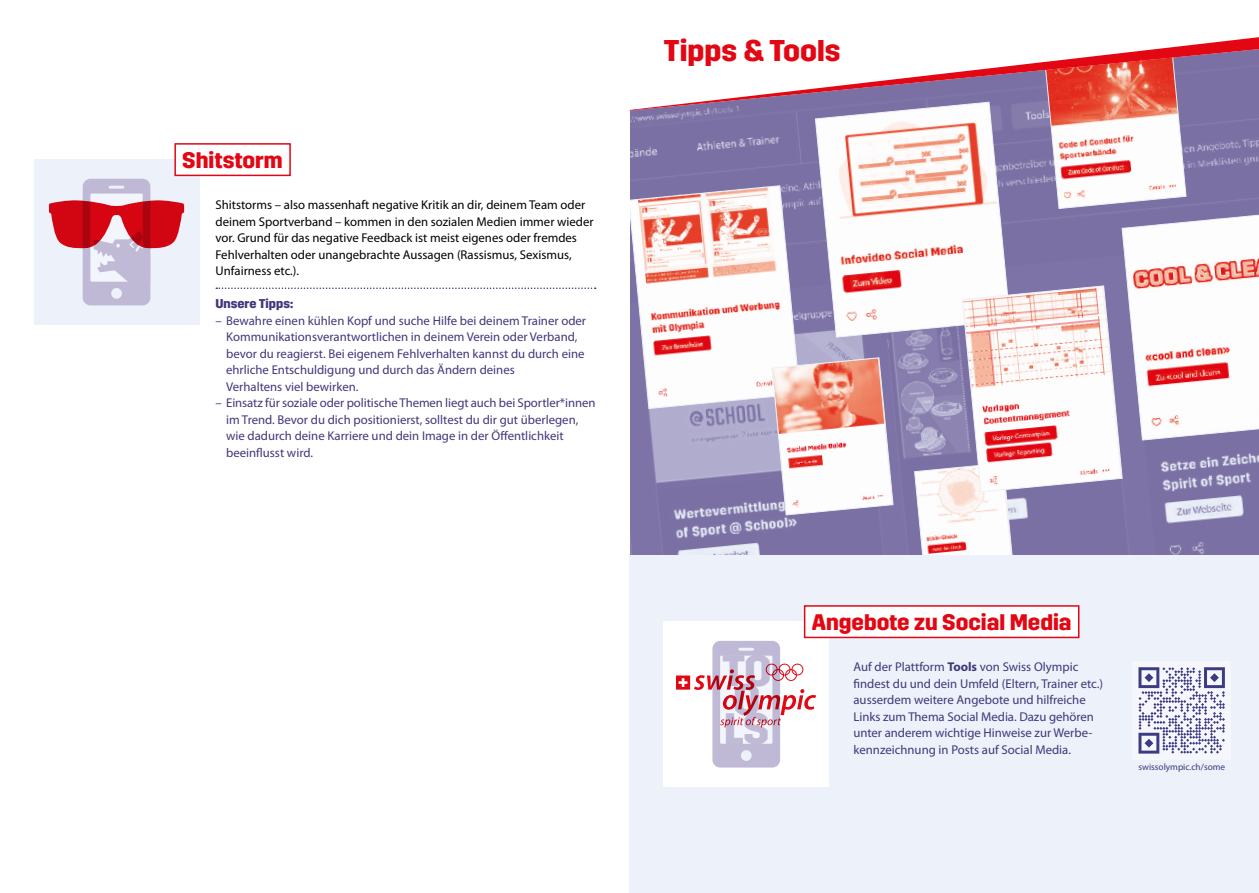
<style>
.page{position:relative;width:1259px;height:893px;background:#fff}
.page>*{position:absolute;margin:0;border:0;box-sizing:border-box;transform-origin:0 0}
.t1{font:700 43.95px "Trim";color:#c0bad6}
.t2{font:700 30px "Trim";color:#e30613}
.t3{font:700 22.5px "Trim";color:#e30613}
.t4{font:12.75px/16.5px "Myriad Pro";color:#41377a}
.t5{font:12.75px/16.5px "Myriad Pro";color:#000}
.t6{font:700 12.75px "Trim";color:#41377a}
.t7{font:9.3px "Myriad Pro";color:#41377a}
.s1{font-weight:700}
</style>
<div class="page">
<img style="left:630px;top:111px;width:284px;height:445px">
<div style="left:34px;top:160px;width:165px;height:165px;background:#ecf1fa"></div>
<div style="left:175px;top:144px;width:115px;height:31px;background:#fff"></div>
<div style="left:174px;top:143px;width:117px;height:33px;border:2px solid #e30613"></div>
<div style="left:83px;top:179px;width:67px;height:126px;background:#c0b9d5;border-radius:8px"></div>
<div style="left:90px;top:194px;width:53px;height:88px;background:#f2f6fc"></div>
<div style="left:111px;top:288px;width:11px;height:11px;background:#ecf1fa;border-radius:50%"></div>
<svg style="left:110px;top:186px;width:13px;height:3px"></svg>
<svg style="left:49px;top:200px;width:135px;height:82px"></svg>
<svg style="left:630px;top:185px;width:263px;height:330px"></svg>
<div style="left:629px;top:556px;width:630px;height:337px;background:#ecf1fa"></div>
<div style="left:663px;top:622px;width:165px;height:165px;background:#fff"></div>
<div style="left:804px;top:606px;width:274px;height:31px;background:#fff"></div>
<div style="left:804px;top:605px;width:275px;height:33px;border:2px solid #e30613"></div>
<div style="left:712px;top:641px;width:68px;height:126px;background:#c0b9d5;border-radius:8px"></div>
<div style="left:720px;top:656px;width:52px;height:88px;background:#f2f6fc"></div>
<div style="left:741px;top:750px;width:10px;height:11px;background:#ecf1fa;border-radius:50%"></div>
<svg style="left:740px;top:648px;width:12px;height:3px"></svg>
<svg style="left:676px;top:664px;width:140px;height:63px"></svg>
<svg style="left:216px;top:287px;width:380px;height:2px"></svg>
<svg style="left:629px;top:77px;width:285px;height:34px"></svg>
<svg style="left:815px;top:102px;width:99px;height:235px"></svg>
<svg style="left:914px;top:37px;width:345px;height:519px"></svg>
<svg style="left:1138px;top:667px;width:87px;height:87px"></svg>
<svg style="left:1138px;top:667px;width:21px;height:21px"></svg>
<svg style="left:1204px;top:667px;width:20px;height:21px"></svg>
<svg style="left:1138px;top:733px;width:21px;height:21px"></svg>
<h3 class="t3" style="left:182px;top:147px;width:102px">Shitstorm</h3>
<p class="t5" style="left:215px;top:197px;width:380px">Shitstorms – also massenhaft negative Kritik an dir, deinem Team oder deinem Sportverband – kommen in den sozialen Medien immer wieder vor. Grund für das negative Feedback ist meist eigenes oder fremdes Fehlverhalten oder unangebrachte Aussagen (Rassismus, Sexismus, Unfairness etc.).</p>
<p class="t6" style="left:215px;top:296px;width:79px">Unsere Tipps:</p>
<p class="t4" style="left:226px;top:312px;width:361px;text-indent:-11px">– Bewahre einen kühlen Kopf und suche Hilfe bei deinem Trainer oder Kommunikationsverantwortlichen in deinem Verein oder Verband, bevor du reagierst. Bei eigenem Fehlverhalten kannst du durch eine ehrliche Entschuldigung und durch das Ändern deines<br>Verhaltens viel bewirken.</p>
<p class="t4" style="left:226px;top:395px;width:371px;text-indent:-11px">– Einsatz für soziale oder politische Themen liegt auch bei Sportler*innen im Trend. Bevor du dich positionierst, solltest du dir gut überlegen, wie dadurch deine Karriere und dein Image in der Öffentlichkeit beeinflusst wird.</p>
<h2 class="t2" style="left:663px;top:33px;width:178px">Tipps &amp; Tools</h2>
<h1 class="t1" style="left:722px;top:646px;width:51px">TO</h1>
<h1 class="t1" style="left:733px;top:675px;width:29px">O</h1>
<h1 class="t1" style="left:724px;top:704px;width:47px">LS</h1>
<h3 class="t3" style="left:812px;top:609px;width:261px">Angebote zu Social Media</h3>
<p class="t4" style="left:853px;top:659px;width:251px">Auf der Plattform <span class="s1">Tools</span> von Swiss Olympic findest du und dein Umfeld (Eltern, Trainer etc.) ausserdem weitere Angebote und hilfreiche Links zum Thema Social Media. Dazu gehören unter anderem wichtige Hinweise zur Werbe&shy;kennzeichnung in Posts auf Social Media.</p>
<p class="t7" style="left:1138px;top:762px;width:88px">swissolympic.ch/some</p>
</div>
